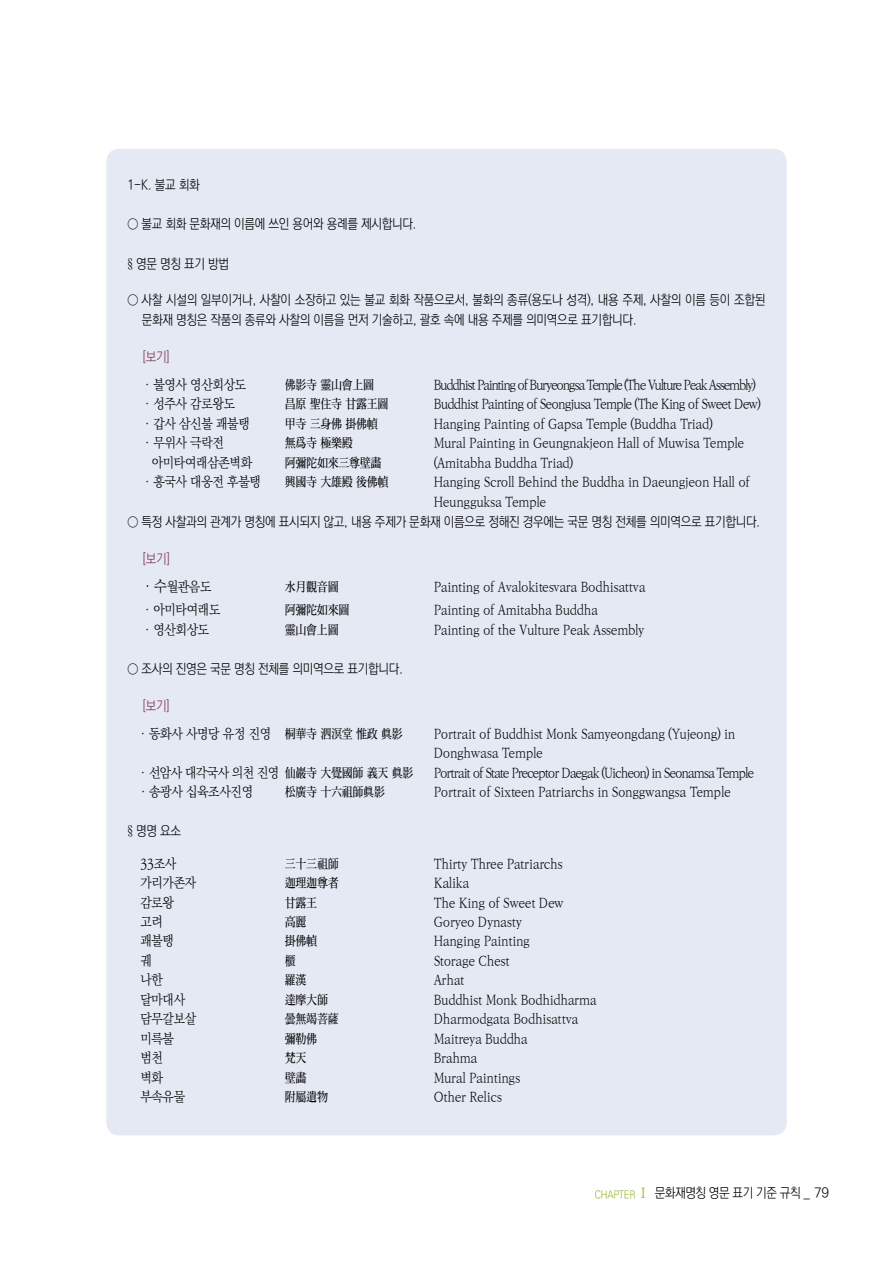
<style>
.page{position:relative;width:893px;height:1263px;background:#fff}
.page>*{position:absolute;margin:0;border:0;box-sizing:border-box;transform-origin:0 0}
.t1{font:300 13.5px/19.5px "Ko Pub Batang";letter-spacing:-.02em;color:#000;scale:.9 1}
.t2{font:300 13.5px/20.2px "Ko Pub Dotum";letter-spacing:-.02em;color:#000;scale:.9 1}
.t3{font:300 13.5px "Ko Pub Batang";letter-spacing:-.1em;color:#000;scale:.9 1}
.t4{font:300 13.5px "Ko Pub Batang";letter-spacing:-.08em;color:#000;scale:.9 1}
.t5{font:300 13.5px "Ko Pub Batang";letter-spacing:-.06em;color:#000;scale:.9 1}
.t6{font:300 13.5px "Ko Pub Dotum";color:#83354e;scale:.9 1}
.s1{font-size:15px}
.s2{font-size:10.5px;color:#8eb328}
.s3{font-family:"Ko Pub Batang";color:#8eb328}
</style>
<div class="page">
<div style="left:106px;top:149px;width:681px;height:986px;background:#e4e9f4;border-radius:13px"></div>
<p class="t2" style="left:128px;top:176px;width:82px">1-K. 불교 회화</p>
<p class="t2" style="left:128px;top:215px;width:323px">○ 불교 회화 문화재의 이름에 쓰인 용어와 용례를 제시합니다.</p>
<p class="t2" style="left:128px;top:254px;width:114px">§ 영문 명칭 표기 방법</p>
<p class="t2" style="left:142px;top:290px;width:694px;text-indent:-14px">○ 사찰 시설의 일부이거나, 사찰이 소장하고 있는 불교 회화 작품으로서, 불화의 종류(용도나 성격), 내용 주제, 사찰의 이름 등이 조합된 문화재 명칭은 작품의 종류와 사찰의 이름을 먼저 기술하고, 괄호 속에 내용 주제를 의미역으로 표기합니다.</p>
<p class="t6" style="left:142px;top:350px;width:32px">[보기]</p>
<p class="t1" style="left:145px;top:375px;width:114px">· 불영사 영산회상도</p>
<p class="t1" style="left:285px;top:375px;width:101px">佛影寺 靈山會上圖</p>
<p class="t3" style="left:434px;top:378px;width:359px">Buddhist Painting of Buryeongsa Temple (The Vulture Peak Assembly)</p>
<p class="t1" style="left:145px;top:395px;width:102px">· 성주사 감로왕도</p>
<p class="t1" style="left:285px;top:395px;width:117px">昌原 聖住寺 甘露王圖</p>
<p class="t5" style="left:434px;top:397px;width:365px">Buddhist Painting of Seongjusa Temple (The King of Sweet Dew)</p>
<p class="t1" style="left:145px;top:414px;width:118px">· 갑사 삼신불 괘불탱</p>
<p class="t1" style="left:285px;top:414px;width:105px">甲寺 三身佛 掛佛幀</p>
<p class="t1" style="left:434px;top:414px;width:312px">Hanging Painting of Gapsa Temple (Buddha Triad)</p>
<p class="t1" style="left:145px;top:434px;width:90px">· 무위사 극락전</p>
<p class="t1" style="left:285px;top:434px;width:77px">無爲寺 極樂殿</p>
<p class="t1" style="left:434px;top:434px;width:346px">Mural Painting in Geungnakjeon Hall of Muwisa Temple</p>
<p class="t1" style="left:152px;top:453px;width:113px">아미타여래삼존벽화</p>
<p class="t1" style="left:285px;top:453px;width:109px">阿彌陀如來三尊壁畵</p>
<p class="t1" style="left:434px;top:453px;width:157px">(Amitabha Buddha Triad)</p>
<p class="t1" style="left:145px;top:473px;width:131px">· 흥국사 대웅전 후불탱</p>
<p class="t1" style="left:285px;top:473px;width:117px">興國寺 大雄殿 後佛幀</p>
<p class="t1" style="left:434px;top:473px;width:353px">Hanging Scroll Behind the Buddha in Daeungjeon Hall of<br>Heungguksa Temple</p>
<p class="t2" style="left:128px;top:512px;width:704px">○ 특정 사찰과의 관계가 명칭에 표시되지 않고, 내용 주제가 문화재 이름으로 정해진 경우에는 국문 명칭 전체를 의미역으로 표기합니다.</p>
<p class="t6" style="left:142px;top:552px;width:32px">[보기]</p>
<p class="t1" style="left:145px;top:577px;width:76px"><span class="s1">· 수</span>월관음도</p>
<p class="t1" style="left:285px;top:577px;width:61px">水月觀音圖</p>
<p class="t1" style="left:434px;top:577px;width:237px">Painting of Avalokitesvara Bodhisattva</p>
<p class="t1" style="left:145px;top:601px;width:86px">· 아미타여래도</p>
<p class="t1" style="left:285px;top:601px;width:73px">阿彌陀如來圖</p>
<p class="t1" style="left:434px;top:601px;width:184px">Painting of Amitabha Buddha</p>
<p class="t1" style="left:145px;top:620px;width:73px">· 영산회상도</p>
<p class="t1" style="left:285px;top:620px;width:61px">靈山會上圖</p>
<p class="t1" style="left:434px;top:620px;width:235px">Painting of the Vulture Peak Assembly</p>
<p class="t2" style="left:128px;top:660px;width:307px">○ 조사의 진영은 국문 명칭 전체를 의미역으로 표기합니다.</p>
<p class="t6" style="left:142px;top:699px;width:32px">[보기]</p>
<p class="t1" style="left:140px;top:724px;width:293px">· 동화사 사명당 유정 진영 桐華寺 泗溟堂 惟政 眞影</p>
<p class="t1" style="left:434px;top:724px;width:337px">Portrait of Buddhist Monk Samyeongdang (Yujeong) in<br>Donghwasa Temple</p>
<p class="t1" style="left:140px;top:763px;width:305px">· 선암사 대각국사 의천 진영 仙巖寺 大覺國師 義天 眞影</p>
<p class="t4" style="left:434px;top:766px;width:357px">Portrait of State Preceptor Daegak (Uicheon) in Seonamsa Temple</p>
<p class="t1" style="left:140px;top:783px;width:127px">· 송광사 십육조사진영</p>
<p class="t1" style="left:285px;top:783px;width:113px">松廣寺 十六祖師眞影</p>
<p class="t1" style="left:434px;top:783px;width:331px">Portrait of Sixteen Patriarchs in Songgwangsa Temple</p>
<p class="t2" style="left:128px;top:821px;width:61px">§ 명명 요소</p>
<p class="t1" style="left:140px;top:854px;width:41px">33조사</p>
<p class="t1" style="left:285px;top:854px;width:61px">三十三祖師</p>
<p class="t1" style="left:434px;top:854px;width:145px">Thirty Three Patriarchs</p>
<p class="t1" style="left:140px;top:873px;width:64px">가리가존자</p>
<p class="t1" style="left:285px;top:873px;width:61px">迦理迦尊者</p>
<p class="t1" style="left:434px;top:873px;width:41px">Kalika</p>
<p class="t1" style="left:140px;top:893px;width:39px">감로왕</p>
<p class="t1" style="left:285px;top:893px;width:37px">甘露王</p>
<p class="t1" style="left:434px;top:893px;width:146px">The King of Sweet Dew</p>
<p class="t1" style="left:140px;top:912px;width:27px">고려</p>
<p class="t1" style="left:285px;top:912px;width:26px">高麗</p>
<p class="t1" style="left:434px;top:912px;width:99px">Goryeo Dynasty</p>
<p class="t1" style="left:140px;top:932px;width:39px">괘불탱</p>
<p class="t1" style="left:285px;top:932px;width:37px">掛佛幀</p>
<p class="t1" style="left:434px;top:932px;width:108px">Hanging Painting</p>
<p class="t1" style="left:140px;top:951px;width:14px">궤</p>
<p class="t1" style="left:285px;top:951px;width:14px">櫃</p>
<p class="t1" style="left:434px;top:951px;width:86px">Storage Chest</p>
<p class="t1" style="left:140px;top:971px;width:27px">나한</p>
<p class="t1" style="left:285px;top:971px;width:26px">羅漢</p>
<p class="t1" style="left:434px;top:971px;width:36px">Arhat</p>
<p class="t1" style="left:140px;top:990px;width:51px">달마대사</p>
<p class="t1" style="left:285px;top:990px;width:49px">達摩大師</p>
<p class="t1" style="left:434px;top:990px;width:182px">Buddhist Monk Bodhidharma</p>
<p class="t1" style="left:140px;top:1010px;width:64px">담무갈보살</p>
<p class="t1" style="left:285px;top:1010px;width:61px">曇無竭菩薩</p>
<p class="t1" style="left:434px;top:1010px;width:162px">Dharmodgata Bodhisattva</p>
<p class="t1" style="left:140px;top:1029px;width:39px">미륵불</p>
<p class="t1" style="left:285px;top:1029px;width:37px">彌勒佛</p>
<p class="t1" style="left:434px;top:1029px;width:106px">Maitreya Buddha</p>
<p class="t1" style="left:140px;top:1049px;width:27px">범천</p>
<p class="t1" style="left:285px;top:1049px;width:26px">梵天</p>
<p class="t1" style="left:434px;top:1049px;width:50px">Brahma</p>
<p class="t1" style="left:140px;top:1068px;width:27px">벽화</p>
<p class="t1" style="left:285px;top:1068px;width:26px">壁畵</p>
<p class="t1" style="left:434px;top:1068px;width:98px">Mural Paintings</p>
<p class="t1" style="left:140px;top:1088px;width:51px">부속유물</p>
<p class="t1" style="left:285px;top:1088px;width:49px">附屬遺物</p>
<p class="t1" style="left:434px;top:1088px;width:77px">Other Relics</p>
<p class="t2" style="left:595px;top:1183px;width:262px"><span class="s2">CHAPTER</span> <span class="s3">Ⅰ</span> 문화재명칭 영문 표기 기준 규칙 _ 79</p>
</div>
